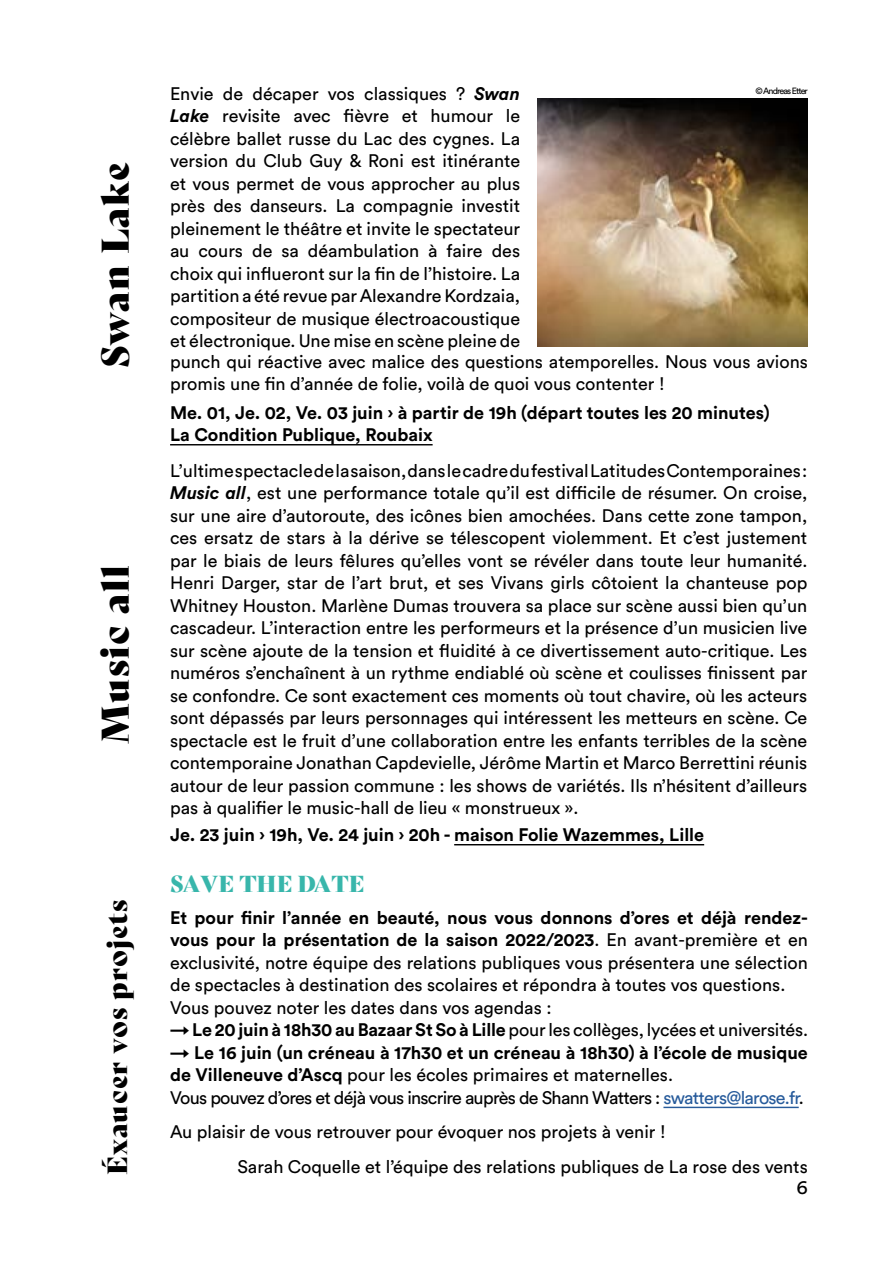
<style>
.page{position:relative;width:893px;height:1263px;background:#fff}
.page>*{position:absolute;margin:0;border:0;box-sizing:border-box;transform-origin:0 0}
.t1{font:37.5px "Bely Display W00";letter-spacing:.04em;color:#000}
.t2{font:37.5px "Bely Display W00";letter-spacing:.015em;color:#000}
.t3{font:27px "Bely Display W00";letter-spacing:.04em;color:#000}
.t4{font:22.5px "Bely Display W00";color:#38b6ab}
.t5{font:19.5px "Circular Std";color:#000}
.t6{font:18px/22.5px "Circular Std";color:#000}
.t7{font:18px/22.5px "Circular Std";letter-spacing:-.04em;color:#000}
.t8{font:700 18px/22.5px "Circular Std";color:#000}
.t9{font:9px "Circular Std";letter-spacing:-.1em;color:#000}
.s1{font-weight:700;font-style:italic}
.s2{font-weight:700}
.s3{color:#275b9b}
</style>
<div class="page">
<hr style="left:454px;top:844px;width:250px;height:1px;background:#000">
<hr style="left:663px;top:1107px;width:136px;height:1px;background:#275b9b">
<img style="left:537px;top:99px;width:271px;height:247px">
<hr style="left:170px;top:444px;width:263px;height:1px;background:#000">
<h1 class="t2" style="left:85px;top:368px;width:207px;rotate:-90deg">Swan Lake</h1>
<h1 class="t1" style="left:85px;top:744px;width:180px;rotate:-90deg">Music all</h1>
<h2 class="t3" style="left:96px;top:1175px;width:277px;rotate:-90deg">Éxaucer vos projets</h2>
<p class="t6" style="left:170px;top:82px;width:352px;text-align:justify">Envie de décaper vos classiques ? <span class="s1">Swan Lake</span> revisite avec fièvre et humour le célèbre ballet russe du Lac des cygnes. La version du Club Guy &amp; Roni est itinérante et vous permet de vous approcher au plus près des danseurs. La compagnie investit pleinement le théâtre et invite le spectateur au cours de sa déambulation à faire des choix qui influeront sur la fin de l’histoire. La partition a été revue par Alexandre Kordzaia, compositeur de musique électroacoustique et électronique. Une mise en scène pleine de</p>
<p class="t9" style="left:755px;top:85px;width:54px">© Andreas Etter</p>
<p class="t6" style="left:170px;top:350px;width:639px">punch qui réactive avec malice des questions atemporelles. Nous vous avions promis une fin d’année de folie, voilà de quoi vous contenter !</p>
<p class="t8" style="left:170px;top:401px;width:601px">Me. 01, Je. 02, Ve. 03 juin › à partir de 19h (départ toutes les 20 minutes)<br>La Condition Publique, Roubaix</p>
<p class="t6" style="left:170px;top:459px;width:639px;text-align:justify">L’ultime spectacle de la saison, dans le cadre du festival Latitudes Contemporaines :<br><span class="s1">Music all</span>, est une performance totale qu’il est difficile de résumer. On croise, sur une aire d’autoroute, des icônes bien amochées. Dans cette zone tampon, ces ersatz de stars à la dérive se télescopent violemment. Et c’est justement par le biais de leurs fêlures qu’elles vont se révéler dans toute leur humanité.<br>Henri Darger, star de l’art brut, et ses Vivans girls côtoient la chanteuse pop Whitney Houston. Marlène Dumas trouvera sa place sur scène aussi bien qu’un cascadeur. L’interaction entre les performeurs et la présence d’un musicien live sur scène ajoute de la tension et fluidité à ce divertissement auto-critique. Les numéros s’enchaînent à un rythme endiablé où scène et coulisses finissent par se confondre. Ce sont exactement ces moments où tout chavire, où les acteurs sont dépassés par leurs personnages qui intéressent les metteurs en scène. Ce spectacle est le fruit d’une collaboration entre les enfants terribles de la scène contemporaine Jonathan Capdevielle, Jérôme Martin et Marco Berrettini réunis autour de leur passion commune : les shows de variétés. Ils n’hésitent d’ailleurs pas à qualifier le music-hall de lieu « monstrueux ».</p>
<p class="t8" style="left:170px;top:823px;width:536px">Je. 23 juin › 19h, Ve. 24 juin › 20h - maison Folie Wazemmes, Lille</p>
<p class="t4" style="left:170px;top:866px;width:196px">SAVE THE DATE</p>
<p class="t6" style="left:170px;top:906px;width:639px"><span class="s2">Et pour finir l’année en beauté, nous vous donnons d’ores et déjà rendez&shy;vous pour la présentation de la saison 2022/2023</span>. En avant-première et en exclusivité, notre équipe des relations publiques vous présentera une sélection de spectacles à destination des scolaires et répondra à toutes vos questions.<br>Vous pouvez noter les dates dans vos agendas :</p>
<p class="t6" style="left:170px;top:1018px;width:639px"><span class="s2">→ Le 20 juin à 18h30 au Bazaar St So à Lille</span> pour les collèges, lycées et universités.</p>
<p class="t7" style="left:170px;top:1041px;width:639px"><span class="s2">→ Le 16 juin (un créneau à 17h30 et un créneau à 18h30) à l’école de musique de Villeneuve d’Ascq</span> pour les écoles primaires et maternelles.<br>Vous pouvez d’ores et déjà vous inscrire auprès de Shann Watters : <span class="s3">swatters@larose.fr</span>.</p>
<p class="t6" style="left:237px;top:1114px;width:572px;line-height:34.5px;text-indent:-67px">Au plaisir de vous retrouver pour évoquer nos projets à venir !<br>Sarah Coquelle et l’équipe des relations publiques de La rose des vents</p>
<p class="t5" style="left:797px;top:1175px;width:13px">6</p>
</div>
